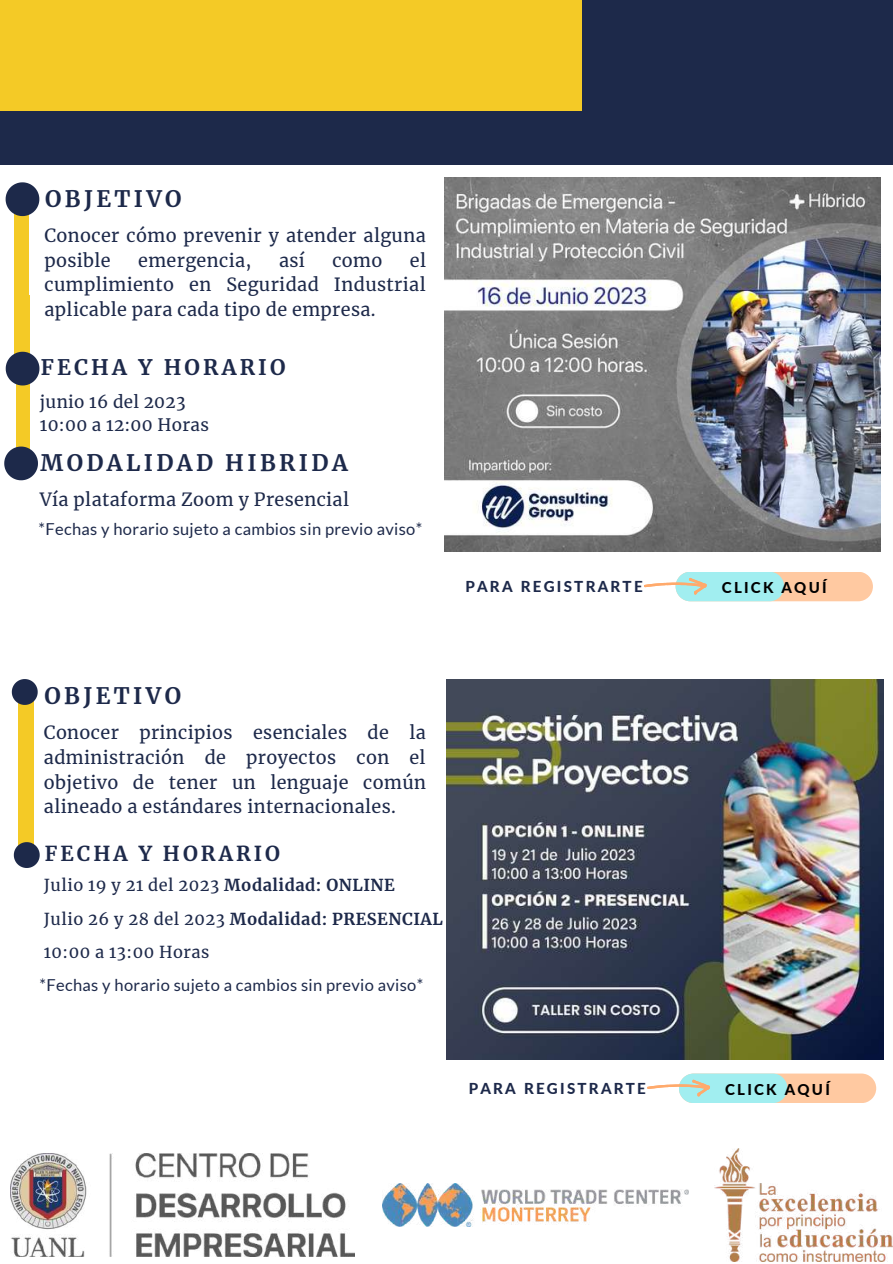
<style>
.page{position:relative;width:893px;height:1264px;background:#fff}
.page>*{position:absolute;margin:0;border:0;box-sizing:border-box;transform-origin:0 0}
.t1{font:700 22.5px "Merriweather";letter-spacing:.15em;color:#1d294a}
.t2{font:700 21.15px "Merriweather";letter-spacing:.15em;color:#1d294a}
.t3{font:700 20.4px "Merriweather";letter-spacing:.15em;color:#1d294a}
.t4{font:18px/24.8px "Merriweather";letter-spacing:.02em;color:#1d294a;text-align:justify}
.t5{font:16.95px/23.5px "Merriweather";letter-spacing:.02em;color:#1d294a}
.t6{font:16.5px "Lato";letter-spacing:.02em;color:#1d294a}
.t7{font:16.35px/33.5px "Merriweather";letter-spacing:.03em;color:#1d294a}
.t8{font:800 15.15px "Lato";letter-spacing:.15em;color:#1d294a}
.t9{font:800 15px "Lato";letter-spacing:.15em;color:#000}
.s1{font-weight:700}
</style>
<div class="page">
<div style="left:0;top:0;width:892px;height:164px;background:#1d294a"></div>
<div style="left:0;top:0;width:581px;height:110px;background:#f4ca26"></div>
<div style="left:15px;top:200px;width:13px;height:173px;background:#f4ca26"></div>
<svg style="left:6px;top:182px;width:33px;height:34px"></svg>
<div style="left:16px;top:295px;width:14px;height:174px;background:#f4ca26"></div>
<svg style="left:6px;top:352px;width:33px;height:33px"></svg>
<img style="left:445px;top:177px;width:435px;height:375px">
<svg style="left:4px;top:446px;width:34px;height:34px"></svg>
<div style="left:19px;top:696px;width:14px;height:166px;background:#f4ca26"></div>
<svg style="left:14px;top:842px;width:26px;height:26px"></svg>
<svg style="left:12px;top:679px;width:26px;height:26px"></svg>
<img style="left:446px;top:679px;width:437px;height:380px">
<img style="left:10px;top:1153px;width:344px;height:103px">
<img style="left:715px;top:1148px;width:177px;height:113px">
<img style="left:383px;top:1183px;width:305px;height:43px">
<svg style="left:644px;top:572px;width:228px;height:29px;background:#d6dfce"></svg>
<svg style="left:647px;top:1073px;width:229px;height:30px;background:#d7e0cf"></svg>
<p class="t1" style="left:45px;top:185px;width:138px">OBJETIVO</p>
<p class="t4" style="left:45px;top:223px;width:383px">Conocer cómo prevenir y atender alguna posible</p>
<p class="t4" style="left:138px;top:248px;width:115px">emergencia,</p>
<p class="t4" style="left:279px;top:248px;width:27px">así</p>
<p class="t4" style="left:332px;top:248px;width:52px">como</p>
<p class="t4" style="left:45px;top:248px;width:383px;text-indent:365px">el cumplimiento en Seguridad Industrial aplicable para cada tipo de empresa.</p>
<p class="t2" style="left:41px;top:354px;width:246px">FECHA Y HORARIO</p>
<p class="t5" style="left:40px;top:390px;width:171px">junio 16 del 2023<br>10:00 a 12:00 Horas</p>
<p class="t1" style="left:40px;top:449px;width:309px">MODALIDAD HIBRIDA</p>
<p class="t4" style="left:40px;top:487px;width:311px">Vía plataforma Zoom y Presencial</p>
<p class="t6" style="left:38px;top:518px;width:385px">*Fechas y horario sujeto a cambios sin previo aviso*</p>
<p class="t8" style="left:465px;top:577px;width:179px">PARA REGISTRARTE</p>
<p class="t9" style="left:721px;top:578px;width:106px">CLICK AQUÍ</p>
<p class="t1" style="left:45px;top:682px;width:138px">OBJETIVO</p>
<p class="t4" style="left:44px;top:720px;width:383px">Conocer principios esenciales de la administración de proyectos con el objetivo de tener un lenguaje común alineado a estándares internacionales.</p>
<p class="t3" style="left:45px;top:840px;width:237px">FECHA Y HORARIO</p>
<p class="t7" style="left:44px;top:868px;width:400px">Julio 19 y 21 del 2023 <span class="s1">Modalidad: ONLINE<br></span>Julio 26 y 28 del 2023 <span class="s1">Modalidad: PRESENCIAL<br></span>10:00 a 13:00 Horas</p>
<p class="t6" style="left:40px;top:975px;width:385px">*Fechas y horario sujeto a cambios sin previo aviso*</p>
<p class="t8" style="left:468px;top:1079px;width:179px">PARA REGISTRARTE</p>
<p class="t9" style="left:725px;top:1080px;width:106px">CLICK AQUÍ</p>
</div>
